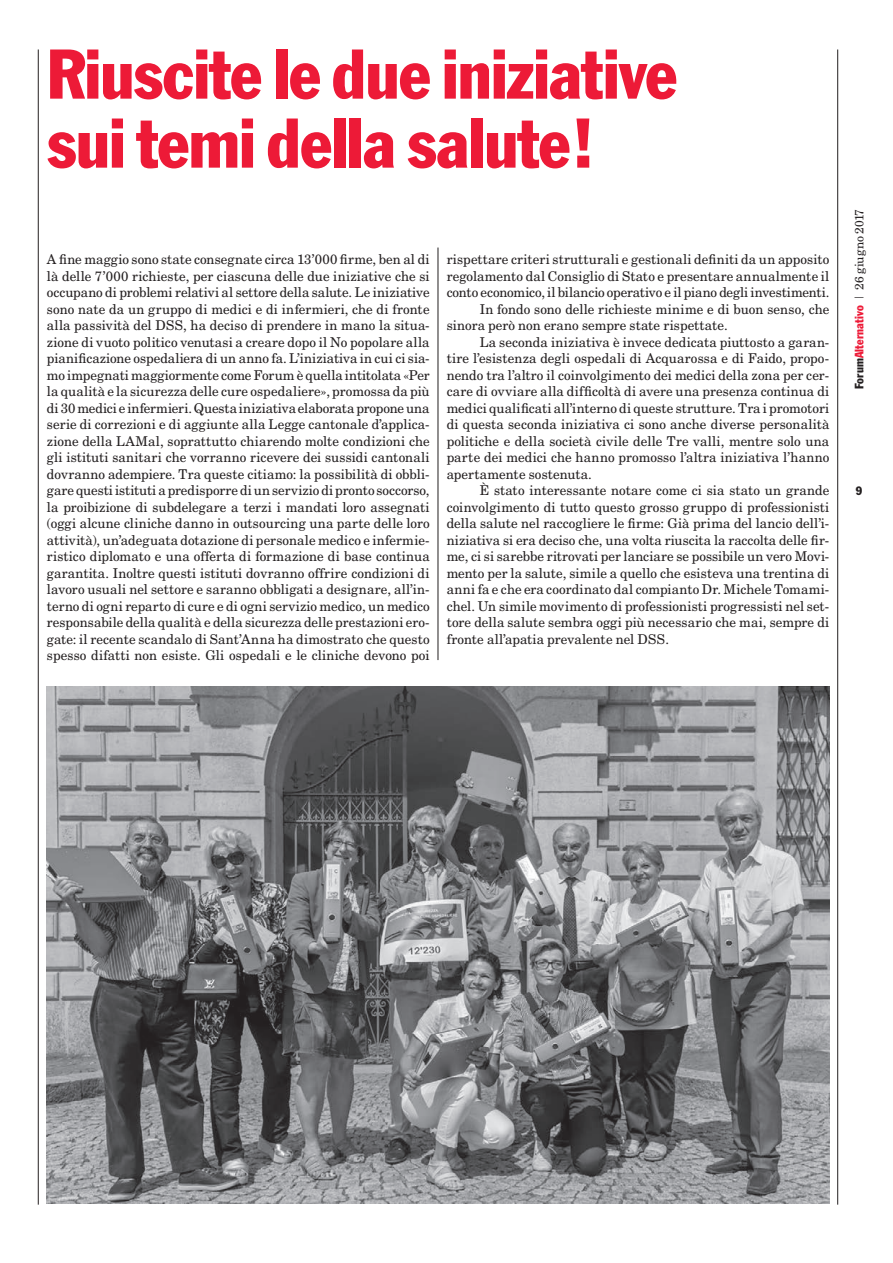
<style>
.page{position:relative;width:893px;height:1263px;background:#fff}
.page>*{position:absolute;margin:0;border:0;box-sizing:border-box;transform-origin:0 0}
.t1{font:condensed 69px/69px "Franklin Gothic";letter-spacing:-.015em;color:#ed1a37}
.t2{font:13.5px/16.5px "New Century Schlbk LT";letter-spacing:.005em;color:#231f20;text-align:justify}
.t3{font:12px "New Century Schlbk LT";letter-spacing:.015em;color:#231f20}
.t4{font:condensed 12px "Franklin Gothic";color:#231f20}
.s1{font-family:"Franklin Gothic";font-stretch:condensed}
.s2{font-family:"Franklin Gothic";font-stretch:condensed;color:#ed1a37}
.s3{font-family:"Trade Gothic LT";font-weight:300}
</style>
<div class="page">
<img style="left:47px;top:687px;width:782px;height:517px">
<hr style="left:438px;top:248px;width:1px;height:412px;background:#231f20">
<hr style="left:837px;top:49px;width:1px;height:1155px;background:#231f20">
<hr style="left:38px;top:49px;width:1px;height:1155px;background:#231f20">
<h1 class="t1" style="left:47px;top:39px;width:632px">Riuscite le due iniziative sui temi della salute!</h1>
<p class="t2" style="left:47px;top:251px;width:384px">A fine maggio sono state consegnate circa 13’000 firme, ben al di là delle 7’000 richieste, per ciascuna delle due iniziative che si occupano di problemi relativi al settore della salute. Le iniziative sono nate da un gruppo di medici e di infermieri, che di fronte alla passività del DSS, ha deciso di prendere in mano la situa&shy;zione di vuoto politico venutasi a creare dopo il No popolare alla pianificazione ospedaliera di un anno fa. L’iniziativa in cui ci sia&shy;mo impegnati maggiormente come Forum è quella intitolata «Per la qualità e la sicurezza delle cure ospedaliere», promossa da più di 30 medici e infermieri. Questa iniziativa elaborata propone una serie di correzioni e di aggiunte alla Legge cantonale d’applica&shy;zione della LAMal, soprattutto chiarendo molte condizioni che gli istituti sanitari che vorranno ricevere dei sussidi cantonali dovranno adempiere. Tra queste citiamo: la possibilità di obbli&shy;gare questi istituti a predisporre di un servizio di pronto soccorso, la proibizione di subdelegare a terzi i mandati loro assegnati (oggi alcune cliniche danno in outsourcing una parte delle loro attività), un’adeguata dotazione di personale medico e infermie&shy;ristico diplomato e una offerta di formazione di base continua garantita. Inoltre questi istituti dovranno offrire condizioni di lavoro usuali nel settore e saranno obbligati a designare, all’in&shy;terno di ogni reparto di cure e di ogni servizio medico, un medico responsabile della qualità e della sicurezza delle prestazioni ero&shy;gate: il recente scandalo di Sant’Anna ha dimostrato che questo spesso difatti non esiste. Gli ospedali e le cliniche devono poi</p>
<p class="t2" style="left:447px;top:251px;width:384px">rispettare criteri strutturali e gestionali definiti da un apposito</p>
<p class="t2" style="left:447px;top:267px;width:384px">regolamento dal Consiglio di Stato e presentare annualmente il</p>
<p class="t2" style="left:447px;top:284px;width:384px">conto economico, il bilancio operativo e il piano degli investimenti.</p>
<p class="t2" style="left:480px;top:300px;width:351px">In fondo sono delle richieste minime e di buon senso, che</p>
<p class="t2" style="left:447px;top:317px;width:283px">sinora però non erano sempre state rispettate.</p>
<p class="t2" style="left:480px;top:333px;width:351px">La seconda iniziativa è invece dedicata piuttosto a garan-</p>
<p class="t2" style="left:447px;top:350px;width:384px">tire l’esistenza degli ospedali di Acquarossa e di Faido, propo-</p>
<p class="t2" style="left:447px;top:366px;width:384px">nendo tra l’altro il coinvolgimento dei medici della zona per cer-</p>
<p class="t2" style="left:447px;top:383px;width:384px">care di ovviare alla difficoltà di avere una presenza continua di</p>
<p class="t2" style="left:447px;top:399px;width:384px">medici qualificati all’interno di queste strutture. Tra i promotori</p>
<p class="t2" style="left:447px;top:416px;width:384px">di questa seconda iniziativa ci sono anche diverse personalità</p>
<p class="t2" style="left:447px;top:432px;width:384px">politiche e della società civile delle Tre valli, mentre solo una</p>
<p class="t2" style="left:447px;top:449px;width:384px">parte dei medici che hanno promosso l’altra iniziativa l’hanno</p>
<p class="t2" style="left:447px;top:465px;width:147px">apertamente sostenuta.</p>
<p class="t2" style="left:480px;top:482px;width:351px">È stato interessante notare come ci sia stato un grande</p>
<p class="t2" style="left:447px;top:498px;width:384px">coinvolgimento di tutto questo grosso gruppo di professionisti</p>
<p class="t2" style="left:447px;top:515px;width:384px">della salute nel raccogliere le firme: Già prima del lancio dell’i-</p>
<p class="t2" style="left:447px;top:531px;width:384px">niziativa si era deciso che, una volta riuscita la raccolta delle fir-</p>
<p class="t2" style="left:447px;top:548px;width:384px">me, ci si sarebbe ritrovati per lanciare se possibile un vero Movi-</p>
<p class="t2" style="left:447px;top:564px;width:384px">mento per la salute, simile a quello che esisteva una trentina di</p>
<p class="t2" style="left:447px;top:581px;width:384px">anni fa e che era coordinato dal compianto Dr. Michele Tomami-</p>
<p class="t2" style="left:447px;top:597px;width:384px">chel. Un simile movimento di professionisti progressisti nel set-</p>
<p class="t2" style="left:447px;top:614px;width:384px">tore della salute sembra oggi più necessario che mai, sempre di</p>
<p class="t2" style="left:447px;top:630px;width:224px">fronte all’apatia prevalente nel DSS.</p>
<p class="t3" style="left:852px;top:389px;width:182px;rotate:-90deg"><span class="s1">Forum</span><span class="s2">Alternativo</span> <span class="s3">|</span> 26 giugno 2017</p>
<p class="t4" style="left:856px;top:483px;width:8px">9</p>
</div>
